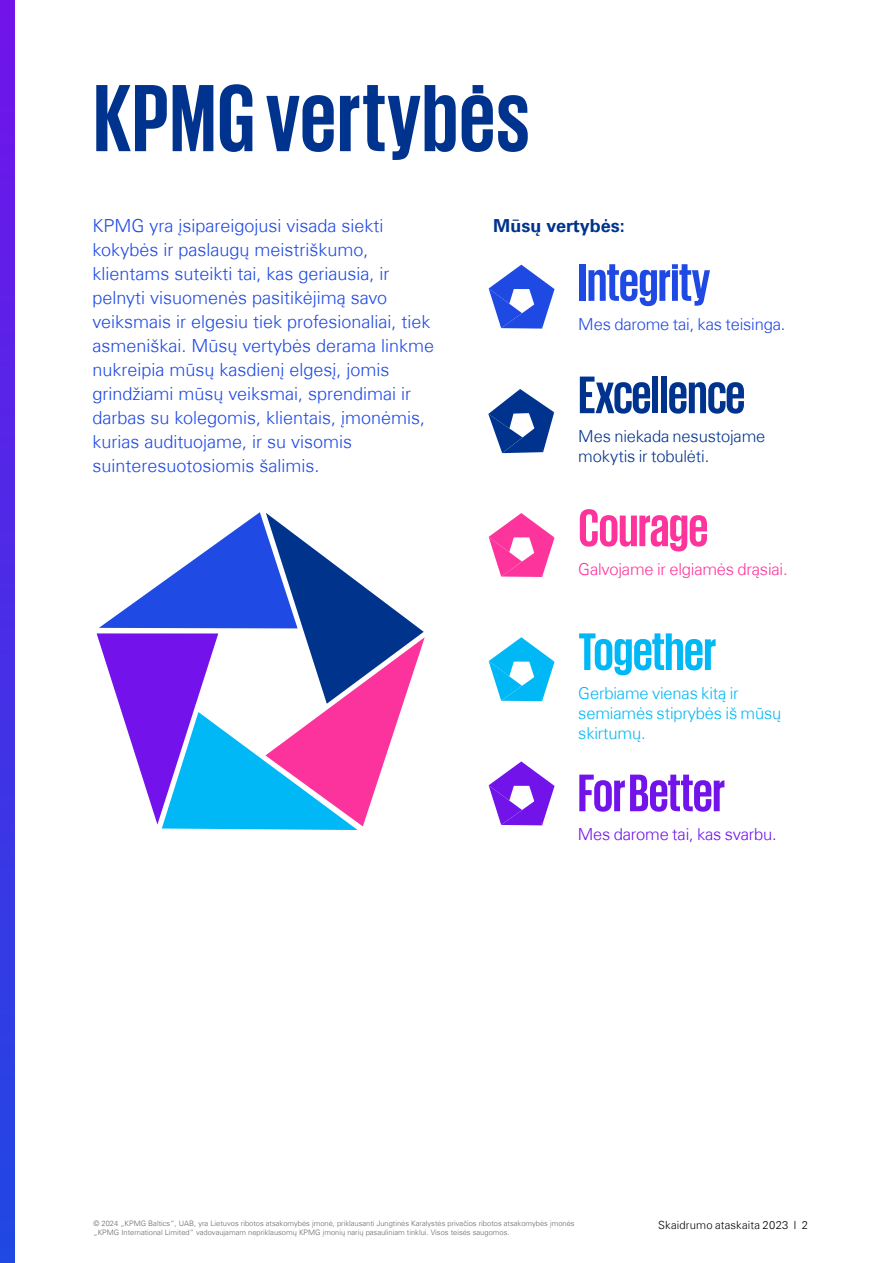
<style>
.page{position:relative;width:893px;height:1263px;background:#fff}
.page>*{position:absolute;margin:0;border:0;box-sizing:border-box;transform-origin:0 0}
.t1{font:700 97.5px "KPMG";letter-spacing:.01em;color:#00338d}
.t2{font:700 54px "KPMG";letter-spacing:-.01em;color:#00338d}
.t3{font:700 54px "KPMG";letter-spacing:-.015em;color:#7213ea}
.t4{font:700 54px "KPMG";letter-spacing:-.01em;color:#1e49e2}
.t5{font:700 54px "KPMG";letter-spacing:-.01em;color:#00b8f5}
.t6{font:700 54px "KPMG";letter-spacing:-.01em;color:#fd349c}
.t7{font:300 18px/24px "Universfor KPMG";color:#1e49e2}
.t8{font:700 18px "Universfor KPMG";color:#00338d}
.t9{font:300 16.5px/19.8px "Universfor KPMG";letter-spacing:-.01em;color:#00b8f5}
.t10{font:300 16.5px/19.8px "Universfor KPMG";letter-spacing:-.01em;color:#00338d}
.t11{font:300 16.5px "Universfor KPMG";letter-spacing:-.01em;color:#fd349c}
.t12{font:300 16.5px "Universfor KPMG";letter-spacing:-.01em;color:#1e49e2}
.t13{font:300 16.5px "Universfor KPMG";letter-spacing:-.01em;color:#7213ea}
.t14{font:300 11.25px "Universfor KPMG";letter-spacing:.015em;color:#000}
.t15{font:300 7.5px "Universfor KPMG";color:#666}
</style>
<div class="page">
<svg style="left:488px;top:389px;width:66px;height:64px"></svg>
<svg style="left:489px;top:513px;width:66px;height:64px"></svg>
<svg style="left:489px;top:761px;width:66px;height:64px"></svg>
<svg style="left:489px;top:265px;width:66px;height:64px"></svg>
<svg style="left:489px;top:637px;width:66px;height:64px"></svg>
<svg style="left:97px;top:512px;width:328px;height:318px"></svg>
<svg style="left:0;top:0;width:14px;height:1263px;background:#482de6"></svg>
<h1 class="t1" style="left:94px;top:69px;width:438px">KPMG vertybės</h1>
<p class="t7" style="left:92px;top:214px;width:343px">KPMG yra įsipareigojusi visada siekti kokybės ir paslaugų meistriškumo, klientams suteikti tai, kas geriausia, ir pelnyti visuomenės pasitikėjimą savo veiksmais ir elgesiu tiek profesionaliai, tiek asmeniškai. Mūsų vertybės derama linkme nukreipia mūsų kasdienį elgesį, jomis grindžiami mūsų veiksmai, sprendimai ir darbas su kolegomis, klientais, įmonėmis, kurias audituojame, ir su visomis suinteresuotosiomis šalimis.</p>
<p class="t8" style="left:493px;top:215px;width:133px">Mūsų vertybės:</p>
<h2 class="t4" style="left:578px;top:255px;width:133px">Integrity</h2>
<p class="t12" style="left:578px;top:314px;width:209px">Mes darome tai, kas teisinga.</p>
<h2 class="t2" style="left:578px;top:368px;width:169px">Excellence</h2>
<p class="t10" style="left:578px;top:426px;width:189px">Mes niekada nesustojame mokytis ir tobulėti.</p>
<h2 class="t6" style="left:578px;top:501px;width:132px">Courage</h2>
<p class="t11" style="left:578px;top:559px;width:211px">Galvojame ir elgiamės drąsiai.</p>
<h2 class="t5" style="left:578px;top:625px;width:140px">Together</h2>
<p class="t9" style="left:578px;top:683px;width:205px">Gerbiame vienas kitą ir semiamės stiprybės iš mūsų skirtumų.</p>
<h2 class="t3" style="left:578px;top:766px;width:149px">For Better</h2>
<p class="t13" style="left:578px;top:824px;width:200px">Mes darome tai, kas svarbu.</p>
<p class="t15" style="left:94px;top:1219px;width:483px">© 2024 „KPMG Baltics“, UAB, yra Lietuvos ribotos atsakomybės įmonė, priklausanti Jungtinės Karalystės privačios ribotos atsakomybės įmonės</p>
<p class="t14" style="left:658px;top:1218px;width:151px">Skaidrumo ataskaita 2023 I 2</p>
<p class="t15" style="left:94px;top:1228px;width:417px">„KPMG International Limited“ vadovaujamam nepriklausomų KPMG įmonių narių pasauliniam tinklui. Visos teisės saugomos.</p>
</div>
